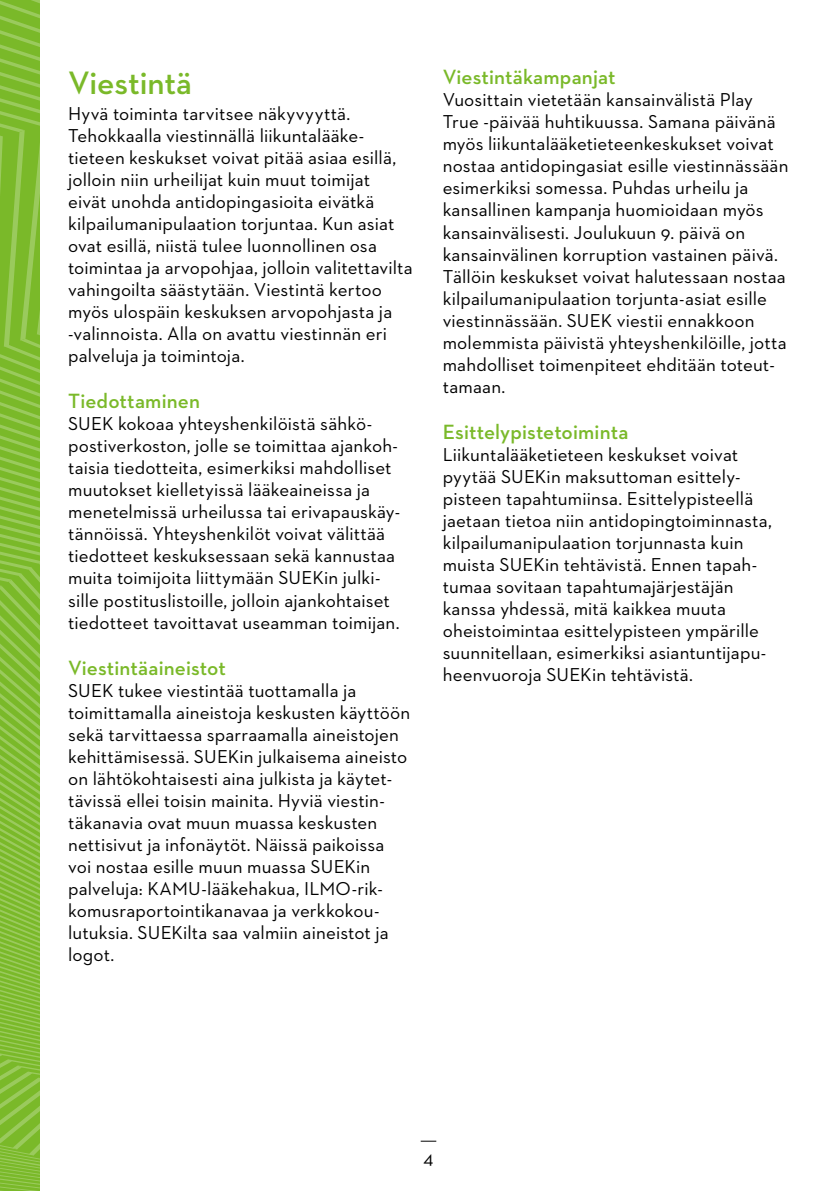
<style>
.page{position:relative;width:840px;height:1191px;background:#fff}
.page>*{position:absolute;margin:0;border:0;box-sizing:border-box;transform-origin:0 0}
.H1_uusi{font:600 33px "Neutraface 2 Text";letter-spacing:-.005em;color:#7ab929}
.t1{font:600 21px "Neutraface 2 Text";letter-spacing:.005em;color:#7ab929}
.Paragraph__first{font:19px/22px "Neutraface 2 Text";letter-spacing:.005em;color:#000}
</style>
<div class="page">
<svg style="left:420px;top:1140px;width:16px;height:1px"></svg>
<svg style="left:0;top:0;width:40px;height:1191px;background:#83be39"></svg>
<h2 class="H1_uusi" style="left:68px;top:62px;width:125px">Viestintä</h2>
<p class="Paragraph__first" style="left:68px;top:103px;width:346px">Hyvä toiminta tarvitsee näkyvyyttä.<br>Tehokkaalla viestinnällä liikuntalääke&shy;tieteen keskukset voivat pitää asiaa esillä, jolloin niin urheilijat kuin muut toimijat eivät unohda antidopingasioita eivätkä kilpailumanipulaation torjuntaa. Kun asiat ovat esillä, niistä tulee luonnollinen osa toimintaa ja arvopohjaa, jolloin valitettavilta vahingoilta säästytään. Viestintä kertoo myös ulospäin keskuksen arvopohjasta ja -valinnoista. Alla on avattu viestinnän eri palveluja ja toimintoja.</p>
<h2 class="t1" style="left:68px;top:388px;width:133px">Tiedottaminen</h2>
<p class="Paragraph__first" style="left:68px;top:413px;width:333px">SUEK kokoaa yhteyshenkilöistä sähkö&shy;postiverkoston, jolle se toimittaa ajankoh&shy;taisia tiedotteita, esimerkiksi mahdolliset muutokset kielletyissä lääkeaineissa ja menetelmissä urheilussa tai erivapauskäy&shy;tännöissä. Yhteyshenkilöt voivat välittää tiedotteet keskuksessaan sekä kannustaa muita toimijoita liittymään SUEKin julki&shy;sille postituslistoille, jolloin ajankohtaiset tiedotteet tavoittavat useamman toimijan.</p>
<h2 class="t1" style="left:68px;top:654px;width:159px">Viestintäaineistot</h2>
<p class="Paragraph__first" style="left:68px;top:679px;width:343px">SUEK tukee viestintää tuottamalla ja toimittamalla aineistoja keskusten käyttöön sekä tarvittaessa sparraamalla aineistojen kehittämisessä. SUEKin julkaisema aineisto on lähtökohtaisesti aina julkista ja käytet&shy;tävissä ellei toisin mainita. Hyviä viestin&shy;täkanavia ovat muun muassa keskusten nettisivut ja infonäytöt. Näissä paikoissa voi nostaa esille muun muassa SUEKin palveluja: KAMU-lääkehakua, ILMO-rik&shy;komusraportointikanavaa ja verkkokou&shy;lutuksia. SUEKilta saa valmiin aineistot ja logot.</p>
<h2 class="t1" style="left:442px;top:64px;width:174px">Viestintäkampanjat</h2>
<p class="Paragraph__first" style="left:442px;top:89px;width:347px">Vuosittain vietetään kansainvälistä Play True -päivää huhtikuussa. Samana päivänä myös liikuntalääketieteenkeskukset voivat nostaa antidopingasiat esille viestinnässään esimerkiksi somessa. Puhdas urheilu ja kansallinen kampanja huomioidaan myös kansainvälisesti. Joulukuun 9. päivä on kansainvälinen korruption vastainen päivä.<br>Tällöin keskukset voivat halutessaan nostaa kilpailumanipulaation torjunta-asiat esille viestinnässään. SUEK viestii ennakkoon molemmista päivistä yhteyshenkilöille, jotta mahdolliset toimenpiteet ehditään toteut&shy;tamaan.</p>
<h2 class="t1" style="left:442px;top:418px;width:187px">Esittelypistetoiminta</h2>
<p class="Paragraph__first" style="left:442px;top:443px;width:330px">Liikuntalääketieteen keskukset voivat pyytää SUEKin maksuttoman esittely&shy;pisteen tapahtumiinsa. Esittelypisteellä jaetaan tietoa niin antidopingtoiminnasta, kilpailumanipulaation torjunnasta kuin muista SUEKin tehtävistä. Ennen tapah&shy;tumaa sovitaan tapahtumajärjestäjän kanssa yhdessä, mitä kaikkea muuta oheistoimintaa esittelypisteen ympärille suunnitellaan, esimerkiksi asiantuntijapu&shy;heenvuoroja SUEKin tehtävistä.</p>
<p class="Paragraph__first" style="left:423px;top:1146px;width:11px">4</p>
</div>
